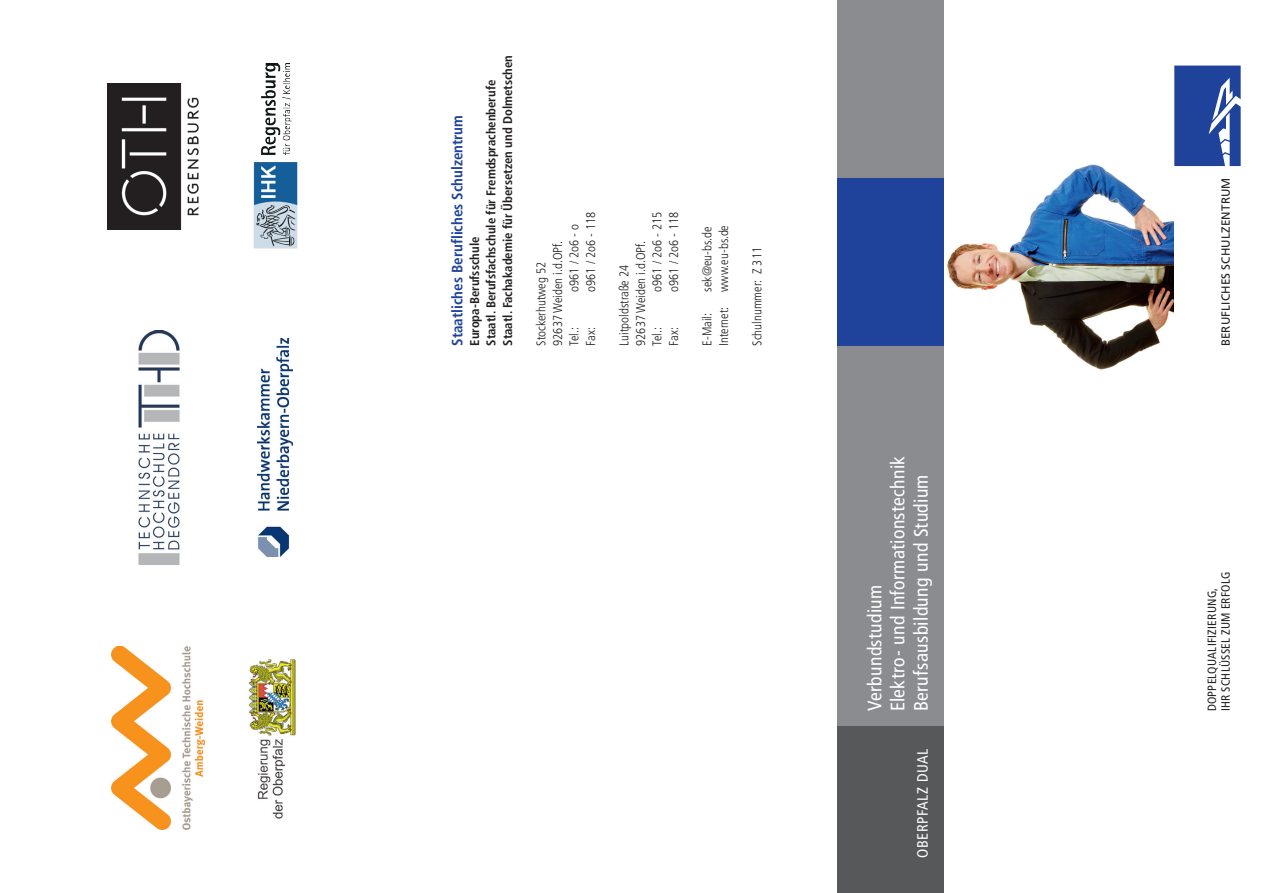
<style>
.page{position:relative;width:1263px;height:893px;background:#fff}
.page>*{position:absolute;margin:0;border:0;box-sizing:border-box;transform-origin:0 0}
.t1{font:condensed 19.5px/23.2px "Frutiger";letter-spacing:.02em;color:#fff}
.t2{font:700 condensed 15px "Frutiger";color:#1f439b}
.t3{font:condensed 15px "Frutiger";letter-spacing:.035em;color:#fff}
.t4{font:300 condensed 12.75px/16.5px "Frutiger";color:#231f20}
.t5{font:700 condensed 12.75px/16.5px "Frutiger";color:#231f20}
.t6{font:condensed 12px/13.5px "Frutiger";letter-spacing:.025em;color:#231f20}
.t7{font:11.85px "Frutiger";letter-spacing:.015em;color:#231f20}
</style>
<div class="page">
<div style="left:838px;top:726px;width:106px;height:167px;background:#57585a"></div>
<img style="left:947px;top:164px;width:227px;height:206px">
<div style="left:838px;top:346px;width:106px;height:380px;background:#8a8c8f"></div>
<div style="left:838px;top:0;width:106px;height:178px;background:#8a8c8f"></div>
<div style="left:838px;top:178px;width:106px;height:168px;background:#1f439b"></div>
<svg style="left:1174px;top:66px;width:67px;height:100px"></svg>
<img style="left:248px;top:659px;width:48px;height:160px">
<img style="left:112px;top:646px;width:93px;height:183px">
<img style="left:253px;top:64px;width:44px;height:185px">
<img style="left:108px;top:83px;width:91px;height:146px">
<img style="left:258px;top:338px;width:35px;height:219px">
<img style="left:138px;top:331px;width:42px;height:233px">
<p class="t5" style="left:466px;top:346px;width:292px;rotate:-90deg">Europa-Berufsschule<br>Staatl. Berufsfachschule für Fremdsprachenberufe<br>Staatl. Fachakademie für Übersetzen und Dolmetschen</p>
<p class="t2" style="left:448px;top:346px;width:232px;rotate:-90deg">Staatliches Berufliches Schulzentrum</p>
<p class="t4" style="left:583px;top:292px;width:82px;rotate:-90deg">o961 / 2o6 - 118</p>
<p class="t4" style="left:566px;top:292px;width:69px;rotate:-90deg">o961 / 2o6 - o</p>
<p class="t4" style="left:533px;top:346px;width:106px;rotate:-90deg">Stockerhutweg 52<br>92637 Weiden i.d.OPf.<br>Tel.:</p>
<p class="t4" style="left:583px;top:346px;width:20px;rotate:-90deg">Fax:</p>
<p class="t4" style="left:666px;top:292px;width:82px;rotate:-90deg">o961 / 2o6 - 118</p>
<p class="t4" style="left:649px;top:292px;width:82px;rotate:-90deg">o961 / 2o6 - 215</p>
<p class="t4" style="left:616px;top:346px;width:106px;rotate:-90deg">Luitpoldstraße 24<br>92637 Weiden i.d.OPf.<br>Tel.:</p>
<p class="t4" style="left:666px;top:346px;width:20px;rotate:-90deg">Fax:</p>
<p class="t4" style="left:699px;top:346px;width:122px;text-align:right;rotate:-90deg">sek@eu-bs.de<br>Internet: www.eu-bs.de</p>
<p class="t4" style="left:699px;top:346px;width:34px;rotate:-90deg">E-Mail:</p>
<p class="t4" style="left:749px;top:346px;width:100px;rotate:-90deg">Schulnummer: Z 311</p>
<h1 class="t1" style="left:863px;top:711px;width:257px;rotate:-90deg">Verbundstudium<br>Elektro- und Informationstechnik<br>Berufsausbildung und Studium</h1>
<p class="t3" style="left:914px;top:858px;width:111px;rotate:-90deg">OBERPFALZ DUAL</p>
<p class="t7" style="left:1218px;top:346px;width:170px;rotate:-90deg">BERUFLICHES SCHULZENTRUM</p>
<p class="t6" style="left:1205px;top:711px;width:141px;rotate:-90deg">DOPPELQUALIFIZIERUNG,<br>IHR SCHLÜSSEL ZUM ERFOLG</p>
</div>
